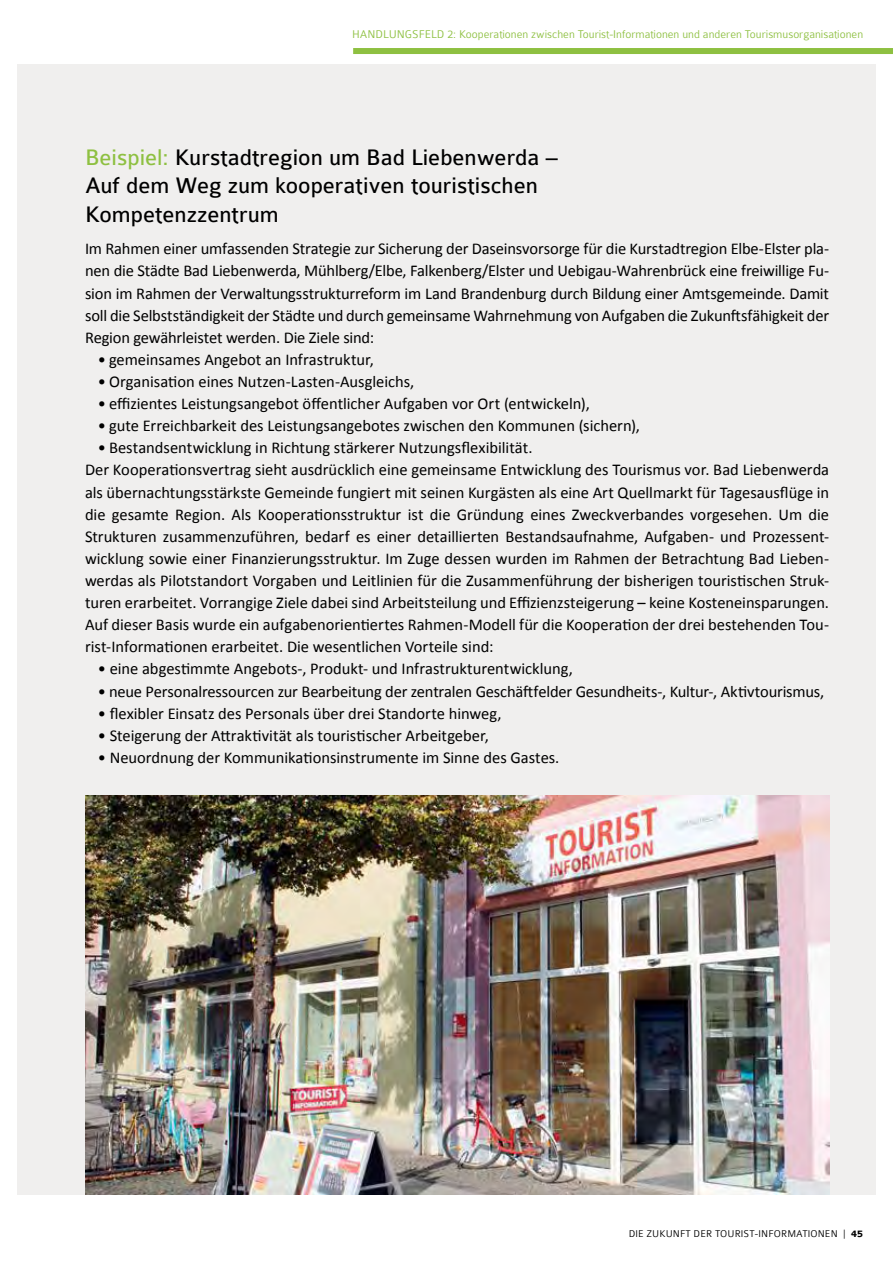
<style>
.page{position:relative;width:893px;height:1263px;background:#fff}
.page>*{position:absolute;margin:0;border:0;box-sizing:border-box;transform-origin:0 0}
.t1{font:24px/28.8px "Colaborate";color:#000}
.t2{font:16.5px/22px "Calibri";letter-spacing:-.005em;color:#000;text-align:justify}
.t3{font:300 12px "Colaborate";color:#8ec041}
.t4{font:300 10.5px "Colaborate";letter-spacing:.01em;color:#000}
.s1{color:#8ec041}
.s2{font-weight:700}
</style>
<div class="page">
<div style="left:17px;top:65px;width:859px;height:1130px;background:#f0efee"></div>
<img style="left:85px;top:795px;width:744px;height:400px">
<div style="left:353px;top:48px;width:540px;height:6px;background:#8ec041"></div>
<p class="t3" style="left:352px;top:28px;width:513px">Hand lungsfeld 2: Kooperationen zwischen Tourist-I nformationen und anderen Tourismusorganisationen</p>
<p class="t1" style="left:85px;top:143px;width:474px"><span class="s1">Beispiel:</span> Kurstadtregion um Bad Liebenwerda –<br>Auf dem Weg zum kooperativen touristischen<br>Kompetenzzentrum</p>
<p class="t2" style="left:85px;top:237px;width:746px">Im Rahmen einer umfassenden Strategie zur Sicherung der Daseinsvorsorge für die Kurstadtregion Elbe-Elster pla&shy;nen die Städte Bad Liebenwerda, Mühlberg/Elbe, Falkenberg/Elster und Uebigau-Wahrenbrück eine freiwillige Fu&shy;sion im Rahmen der Verwaltungsstrukturreform im Land Brandenburg durch Bildung einer Amtsgemeinde. Damit soll die Selbstständigkeit der Städte und durch gemeinsame Wahrnehmung von Aufgaben die Zukunftsfähigkeit der Region gewährleistet werden. Die Ziele sind:</p>
<p class="t2" style="left:98px;top:348px;width:278px">• gemeinsames Angebot an Infrastruktur,</p>
<p class="t2" style="left:98px;top:370px;width:318px">• Organisation eines Nutzen‐Lasten-Ausgleichs,</p>
<p class="t2" style="left:98px;top:392px;width:493px">• effizientes Leistungsangebot öffentlicher Aufgaben vor Ort (entwickeln),</p>
<p class="t2" style="left:98px;top:414px;width:544px">• gute Erreichbarkeit des Leistungsangebotes zwischen den Kommunen (sichern),</p>
<p class="t2" style="left:85px;top:436px;width:746px;text-align:left;text-indent:13px">• Bestandsentwicklung in Richtung stärkerer Nutzungsflexibilität.<br>Der Kooperationsvertrag sieht ausdrücklich eine gemeinsame Entwicklung des Tourismus vor. Bad Liebenwerda als übernachtungsstärkste Gemeinde fungiert mit seinen Kurgästen als eine Art Quellmarkt für Tagesausflüge in die gesamte Region. Als Kooperationsstruktur ist die Gründung eines Zweckverbandes vorgesehen. Um die Strukturen zusammenzuführen, bedarf es einer detaillierten Bestandsaufnahme, Aufgaben- und Prozessent&shy;wicklung sowie einer Finanzierungsstruktur. Im Zuge dessen wurden im Rahmen der Betrachtung Bad Lieben&shy;werdas als Pilotstandort Vorgaben und Leitlinien für die Zusammenführung der bisherigen touristischen Struk&shy;turen erarbeitet. Vorrangige Ziele dabei sind Arbeitsteilung und Effizienzsteigerung – keine Kosteneinsparungen.<br>Auf dieser Basis wurde ein aufgabenorientiertes Rahmen-Modell für die Kooperation der drei bestehenden Tou&shy;rist-Informationen erarbeitet. Die wesentlichen Vorteile sind:</p>
<p class="t2" style="left:98px;top:657px;width:477px">• eine abgestimmte Angebots-, Produkt- und Infrastrukturentwicklung,</p>
<p class="t2" style="left:98px;top:679px;width:728px">• neue Personalressourcen zur Bearbeitung der zentralen Geschäftfelder Gesundheits-, Kultur-, Aktivtourismus,</p>
<p class="t2" style="left:98px;top:701px;width:405px">• flexibler Einsatz des Personals über drei Standorte hinweg,</p>
<p class="t2" style="left:98px;top:723px;width:393px">• Steigerung der Attraktivität als touristischer Arbeitgeber,</p>
<p class="t2" style="left:98px;top:746px;width:463px">• Neuordnung der Kommunikationsinstrumente im Sinne des Gastes.</p>
<p class="t4" style="left:629px;top:1229px;width:236px">Die Zukunft der Tourist-I nformationen | <span class="s2">45</span></p>
</div>
